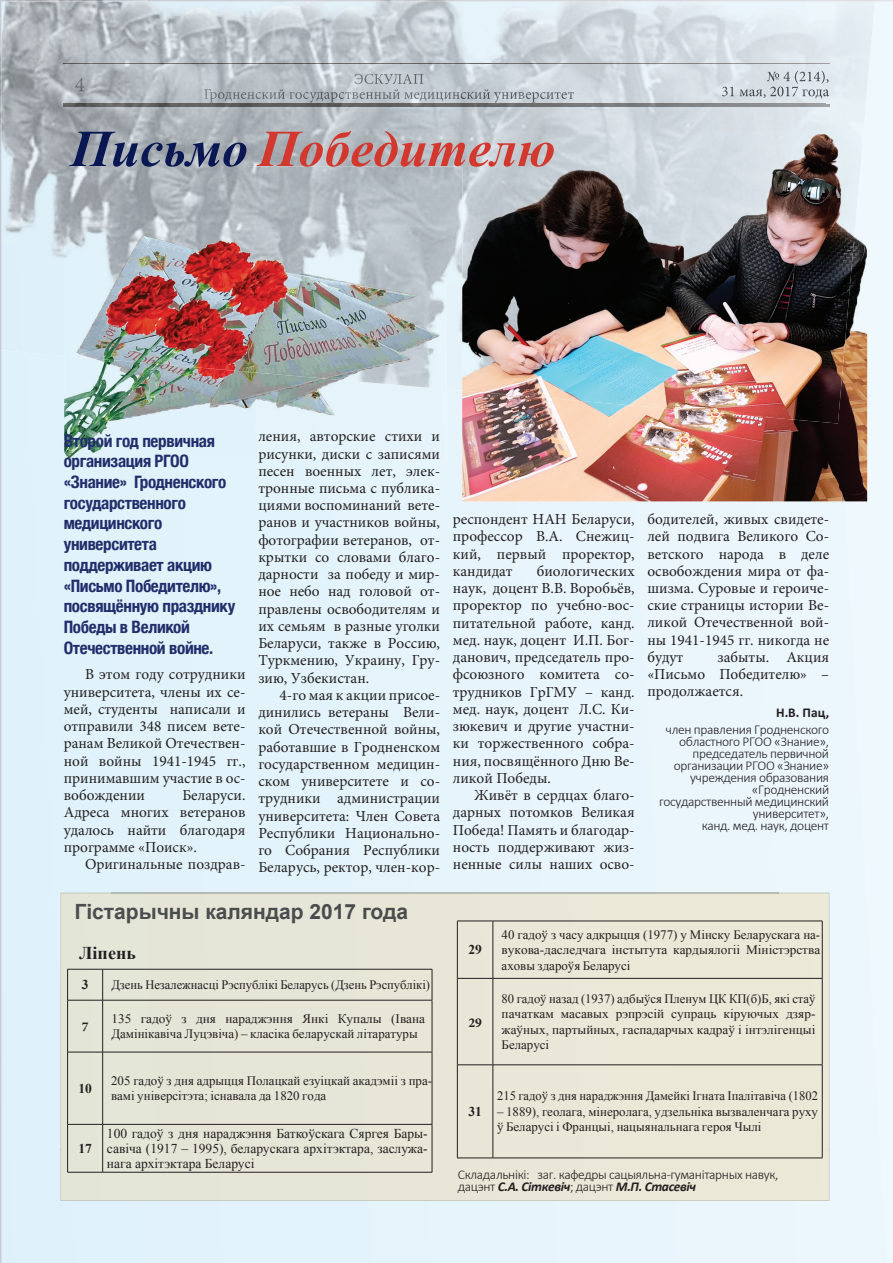
<style>
.page{position:relative;width:893px;height:1263px;background:#e6f4fb}
.page>*{position:absolute;margin:0;border:0;box-sizing:border-box;transform-origin:0 0}
.t1{font:italic 700 51.75px "Times New Roman";color:#d3382f}
.t2{font:700 21px "Arial";color:#4b4c4d}
.t3{font:700 18px "Times New Roman";color:#231f20}
.t4{font:700 condensed 17.1px/20.7px "Helvetica Neue";letter-spacing:-.02em;color:#222e6b}
.t5{font:15.3px/17.2px "Minion Pro";color:#231f20;text-align:justify}
.t6{font:300 13.5px/12px "Calibri";letter-spacing:-.025em;color:#231f20}
.t7{font:13.5px/15px "Times New Roman";color:#231f20;text-align:justify}
.t8{font:700 13.5px "Times New Roman";color:#231f20}
.t9{font:700 13.5px "Calibri";color:#231f20}
.t10{font:700 13.5px "Minion Pro";color:#231f20}
.t11{font:12.9px/15.5px "Times New Roman";color:#231f20}
.s1{color:#091853}
.s2{font-weight:700;font-style:italic}
</style>
<div class="page">
<img style="left:261px;top:2px;width:244px;height:281px">
<img style="left:505px;top:2px;width:370px;height:129px">
<img style="left:2px;top:2px;width:259px;height:242px">
<img style="left:505px;top:128px;width:30px;height:3px">
<div style="left:2px;top:244px;width:62px;height:112px;background:#def0f9"></div>
<div style="left:446px;top:283px;width:16px;height:108px;background:#e5f2fa"></div>
<svg style="left:75px;top:78px;width:9px;height:13px"></svg>
<img style="left:354px;top:74px;width:69px;height:10px">
<img style="left:204px;top:89px;width:370px;height:14px">
<img style="left:64px;top:104px;width:765px;height:3px">
<img style="left:64px;top:64px;width:765px;height:1px">
<img style="left:767px;top:71px;width:62px;height:13px">
<img style="left:722px;top:87px;width:107px;height:11px">
<img style="left:288px;top:0;width:587px;height:2px">
<img style="left:5px;top:0;width:283px;height:2px">
<img style="left:0;top:39px;width:2px;height:311px">
<img style="left:248px;top:131px;width:214px;height:36px">
<img style="left:64px;top:389px;width:239px;height:70px">
<div style="left:303px;top:389px;width:143px;height:70px;background:#e5f4fb"></div>
<img style="left:64px;top:226px;width:382px;height:163px">
<img style="left:462px;top:131px;width:405px;height:370px">
<img style="left:462px;top:131px;width:401px;height:292px">
<img style="left:462px;top:131px;width:92px;height:36px">
<div style="left:61px;top:893px;width:768px;height:307px;background:#e8e7d7"></div>
<img style="left:60px;top:1150px;width:770px;height:51px">
<img style="left:60px;top:892px;width:51px;height:258px">
<img style="left:779px;top:892px;width:51px;height:258px">
<img style="left:111px;top:892px;width:668px;height:2px">
<img style="left:61px;top:1149px;width:768px;height:51px">
<img style="left:61px;top:893px;width:52px;height:257px">
<img style="left:777px;top:893px;width:52px;height:257px">
<hr style="left:103px;top:969px;width:329px;height:1px;background:#231f20">
<hr style="left:432px;top:969px;width:1px;height:31px;background:#231f20">
<hr style="left:103px;top:1000px;width:329px;height:1px;background:#231f20">
<hr style="left:432px;top:1000px;width:1px;height:52px;background:#231f20">
<hr style="left:103px;top:1052px;width:329px;height:1px;background:#231f20">
<hr style="left:432px;top:1052px;width:1px;height:72px;background:#231f20">
<hr style="left:103px;top:1124px;width:329px;height:1px;background:#231f20">
<hr style="left:432px;top:1124px;width:1px;height:48px;background:#231f20">
<hr style="left:103px;top:1172px;width:329px;height:1px;background:#231f20">
<hr style="left:67px;top:969px;width:36px;height:1px;background:#231f20">
<hr style="left:67px;top:969px;width:1px;height:31px;background:#231f20">
<hr style="left:102px;top:969px;width:1px;height:31px;background:#231f20">
<hr style="left:67px;top:1000px;width:36px;height:1px;background:#231f20">
<hr style="left:67px;top:1000px;width:1px;height:52px;background:#231f20">
<hr style="left:102px;top:1000px;width:1px;height:52px;background:#231f20">
<hr style="left:67px;top:1052px;width:36px;height:1px;background:#231f20">
<hr style="left:67px;top:1052px;width:1px;height:72px;background:#231f20">
<hr style="left:102px;top:1052px;width:1px;height:72px;background:#231f20">
<hr style="left:67px;top:1124px;width:36px;height:1px;background:#231f20">
<hr style="left:67px;top:1124px;width:1px;height:48px;background:#231f20">
<hr style="left:102px;top:1124px;width:1px;height:48px;background:#231f20">
<hr style="left:67px;top:1172px;width:36px;height:1px;background:#231f20">
<hr style="left:493px;top:921px;width:329px;height:1px;background:#231f20">
<hr style="left:822px;top:921px;width:1px;height:57px;background:#231f20">
<hr style="left:493px;top:978px;width:329px;height:1px;background:#231f20">
<hr style="left:822px;top:978px;width:1px;height:87px;background:#231f20">
<hr style="left:493px;top:1064px;width:329px;height:1px;background:#231f20">
<hr style="left:822px;top:1065px;width:1px;height:93px;background:#231f20">
<hr style="left:493px;top:1158px;width:329px;height:1px;background:#231f20">
<hr style="left:457px;top:921px;width:36px;height:1px;background:#231f20">
<hr style="left:457px;top:921px;width:1px;height:57px;background:#231f20">
<hr style="left:493px;top:921px;width:1px;height:57px;background:#231f20">
<hr style="left:457px;top:978px;width:36px;height:1px;background:#231f20">
<hr style="left:457px;top:978px;width:1px;height:87px;background:#231f20">
<hr style="left:493px;top:978px;width:1px;height:87px;background:#231f20">
<hr style="left:457px;top:1064px;width:36px;height:1px;background:#231f20">
<hr style="left:457px;top:1065px;width:1px;height:93px;background:#231f20">
<hr style="left:493px;top:1065px;width:1px;height:93px;background:#231f20">
<hr style="left:457px;top:1158px;width:36px;height:1px;background:#231f20">
<h1 class="t1" style="left:71px;top:113px;width:486px"><span class="s1">Письмо</span> Победителю</h1>
<p class="t4" style="left:64px;top:429px;width:173px">Второй год первичная организация РГОО «Знание» Гродненского государственного медицинского университета поддерживает акцию «Письмо Победителю», посвящённую празднику<br>Победы в Великой<br>Отечественной войне.</p>
<p class="t5" style="left:64px;top:666px;width:183px;text-indent:21px">В этом году сотрудники университета, члены их се&shy;мей, студенты написали и отправили 348 писем вете&shy;ранам Великой Отечествен&shy;ной войны 1941-1945 гг., принимавшим участие в ос&shy;вобождении</p>
<p class="t5" style="left:64px;top:787px;width:183px;text-indent:119px">Беларуси.<br>Адреса многих ветеранов удалось найти благодаря программе «Поиск».</p>
<p class="t5" style="left:85px;top:856px;width:162px">Оригинальные поздрав-</p>
<p class="t5" style="left:258px;top:428px;width:183px">ления, авторские стихи и рисунки, диски с записями песен военных лет, элек&shy;тронные письма с публика&shy;циями воспоминаний вете&shy;ранов и участников войны, фотографии ветеранов, от&shy;крытки со словами благо&shy;дарности за победу и мир&shy;ное небо над головой от&shy;правлены освободителям и их семьям в разные уголки Беларуси, также в Россию, Туркмению, Украину, Гру&shy;зию, Узбекистан.</p>
<p class="t5" style="left:258px;top:686px;width:183px;text-indent:21px">4-го мая к акции присое&shy;динились ветераны Вели&shy;кой Отечественной войны, работавшие в Гродненском государственном медицин&shy;ском университете и со&shy;трудники администрации университета: Член Совета Республики Национально&shy;го Собрания Республики Беларусь, ректор, член-кор-</p>
<p class="t5" style="left:453px;top:511px;width:183px">респондент НАН Беларуси, профессор В.А. Снежиц&shy;кий, первый проректор, кандидат</p>
<p class="t5" style="left:453px;top:562px;width:183px;text-indent:84px">биологических наук, доцент В.В. Воробьёв, проректор по учебно-вос&shy;питательной работе, канд. мед. наук, доцент И.П. Бог&shy;данович, председатель про&shy;фсоюзного комитета со&shy;трудников ГрГМУ – канд. мед. наук, доцент Л.С. Ки&shy;зюкевич и другие участни&shy;ки торжественного собра&shy;ния, посвящённого Дню Ве&shy;ликой Победы.</p>
<p class="t5" style="left:453px;top:787px;width:183px;text-indent:21px">Живёт в сердцах благо&shy;дарных потомков Великая Победа! Память и благодар&shy;ность поддерживают жиз&shy;ненные силы наших осво-</p>
<p class="t5" style="left:647px;top:511px;width:183px">бодителей, живых свидете&shy;лей подвига Великого Со&shy;ветского народа в деле освобождения мира от фа&shy;шизма. Суровые и героиче&shy;ские страницы истории Ве&shy;ликой Отечественной вой&shy;ны 1941-1945 гг. никогда не будут</p>
<p class="t5" style="left:647px;top:648px;width:183px;text-indent:70px">забыты. Акция «Письмо Победителю» – продолжается.</p>
<p class="t9" style="left:776px;top:704px;width:55px">Н.В. Пац,</p>
<p class="t6" style="left:659px;top:723px;width:172px;text-align:right">член правления Гродненского областного РГОО «Знание», председатель первичной организации РГОО «Знание» учреждения образования «Гродненский государственный медицинский университет»,<br>канд. мед. наук, доцент</p>
<h2 class="t2" style="left:75px;top:898px;width:335px">Гістарычны каляндар 2017 года</h2>
<p class="t3" style="left:79px;top:941px;width:58px">Ліпень</p>
<p class="t8" style="left:82px;top:975px;width:8px">3</p>
<p class="t11" style="left:111px;top:977px;width:320px">Дзень Незалежнасці Рэспублікі Беларусь (Дзень Рэспублікі)</p>
<p class="t10" style="left:82px;top:1017px;width:8px">7</p>
<p class="t11" style="left:111px;top:1010px;width:315px">135 гадоў з дня нараджэння Янкі Купалы (Івана<br>Дамінікавіча Луцэвіча) – класіка беларускай літаратуры</p>
<p class="t8" style="left:78px;top:1079px;width:15px">10</p>
<p class="t11" style="left:111px;top:1073px;width:322px">205 гадоў з дня адрыцця Полацкай езуіцкай акадэміі з пра&shy;вамі універсітэта; існавала да 1820 года</p>
<p class="t8" style="left:78px;top:1139px;width:15px">17</p>
<p class="t7" style="left:107px;top:1126px;width:322px">100 гадоў з дня нараджэння Баткоўскага Сяргея Бары&shy;савіча (1917 – 1995), беларускага архітэктара, заслужа&shy;нага архітэктара Беларусі</p>
<p class="t8" style="left:468px;top:940px;width:15px">29</p>
<p class="t10" style="left:468px;top:1013px;width:15px">29</p>
<p class="t11" style="left:502px;top:926px;width:320px;text-align:justify">40 гадоў з часу адкрыцця (1977) у Мінску Беларускага на&shy;вукова-даследчага інстытута кардыялогіі Міністэрства аховы здароўя Беларусі</p>
<p class="t11" style="left:502px;top:990px;width:315px;text-align:justify">80 гадоў назад (1937) адбыўся Пленум ЦК КП(б)Б, які стаў пачаткам масавых рэпрэсій супраць кіруючых дзяр&shy;жаўных, партыйных, гаспадарчых кадраў і інтэлігенцыі Беларусі</p>
<p class="t8" style="left:468px;top:1102px;width:15px">31</p>
<p class="t11" style="left:497px;top:1088px;width:322px">215 гадоў з дня нараджэння Дамейкі Ігната Іпалітавіча (1802</p>
<p class="t11" style="left:497px;top:1103px;width:322px">– 1889), геолага, мінеролага, удзельніка вызваленчага руху ў Беларусі і Францыі, нацыянальнага героя Чылі</p>
<p class="t6" style="left:458px;top:1168px;width:322px">Складальнікі: заг. кафедры сацыяльна-гуманітарных навук, дацэнт <span class="s2">С.А. Сіткевіч</span>; дацэнт <span class="s2">М.П. Стасевіч</span></p>
</div>
